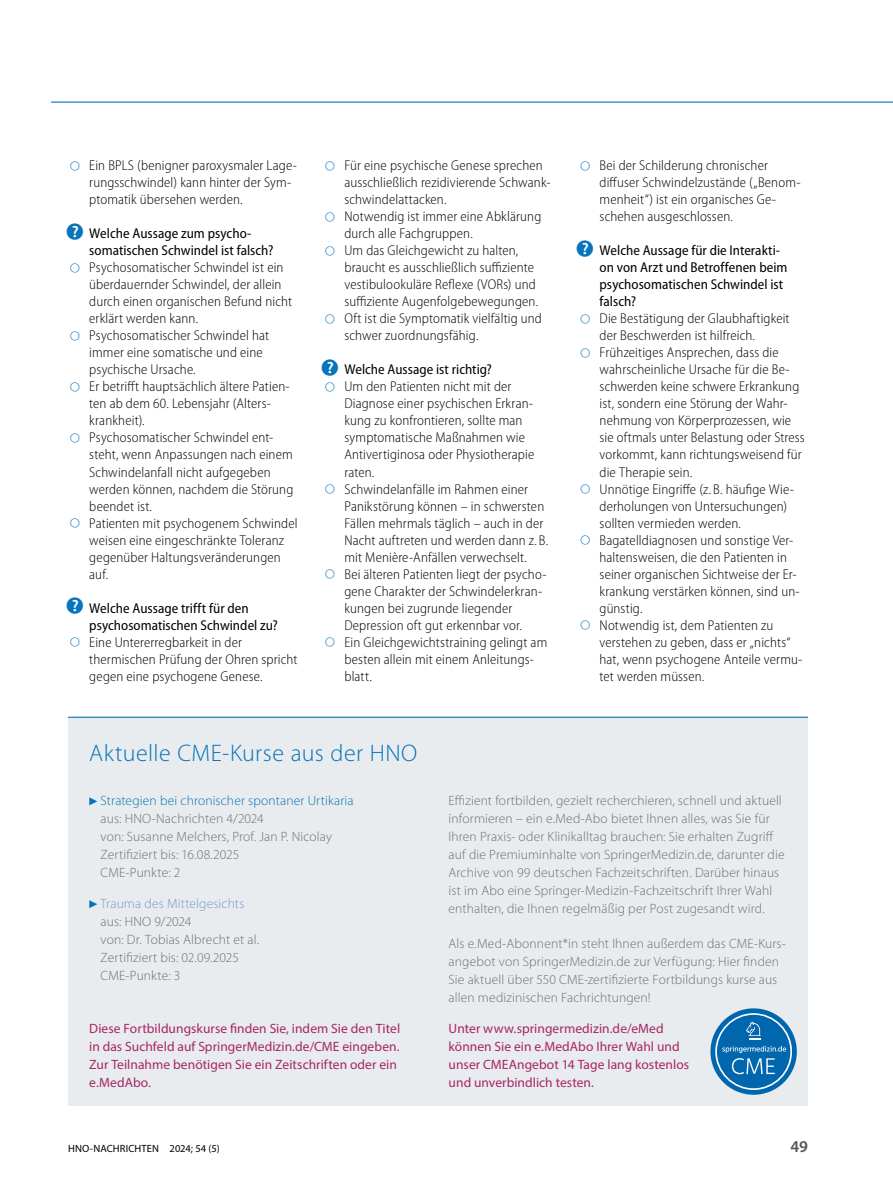
<style>
.page{position:relative;width:893px;height:1187px;background:#fff}
.page>*{position:absolute;margin:0;border:0;box-sizing:border-box;transform-origin:0 0}
.Box_Heading_CME{font:300 24px "Myriad Pro";letter-spacing:.015em;color:#0774bb}
.t1{font:600 16.5px "Myriad Pro";color:#56554f}
.t2{font:300 semi-condensed 14.25px/17px "Myriad Pro";letter-spacing:.01em;color:#000}
.t3{font:semi-condensed 14.25px/17px "Myriad Pro";color:#000}
.Para_Info_2_CME{font:300 13.5px/18px "Myriad Pro";letter-spacing:.01em;color:#6e6e6e}
.SectionHeading_CME{font:300 13.5px/18px "Myriad Pro";letter-spacing:.01em;color:#6e6e6e}
.SectionHeading_CME-2{font:13.5px/18px "Myriad Pro";letter-spacing:.005em;color:#a82565}
.Para_Info_1_CME{font:13.5px/18px "Myriad Pro";letter-spacing:.005em;color:#a82565}
.t4{font:10.5px "Myriad Pro";letter-spacing:.01em;color:#000}
.s1{font-family:"Arial Unicode MS";font-weight:400;font-stretch:normal;font-size:16.2px;color:#0774bb}
.s2{color:#0774bb}
.s3{color:#719ad1}
</style>
<div class="page">
<hr style="left:51px;top:101px;width:842px;height:2px;background:#0774bb">
<div style="left:68px;top:717px;width:740px;height:389px;background:#e9ecee"></div>
<hr style="left:68px;top:716px;width:740px;height:1px;background:#0774bb">
<svg style="left:89px;top:797px;width:8px;height:8px"></svg>
<svg style="left:89px;top:900px;width:8px;height:8px"></svg>
<div style="left:710px;top:1008px;width:87px;height:86px;background:#0067af;border-radius:50%"></div>
<svg style="left:715px;top:1013px;width:77px;height:76px"></svg>
<p class="t2" style="left:89px;top:157px;width:209px;text-indent:-19px"><span class="s1">◯</span> Ein BPLS (benigner paroxysmaler Lage&shy;rungsschwindel) kann hinter der Sym&shy;ptomatik übersehen werden.</p>
<p class="t3" style="left:89px;top:225px;width:186px;text-indent:-21px"><sup>?</sup> Welche Aussage zum psycho&shy;somatischen Schwindel ist falsch?</p>
<p class="t2" style="left:89px;top:259px;width:204px;text-indent:-19px"><span class="s1">◯</span> Psychosomatischer Schwindel ist ein überdauernder Schwindel, der allein durch einen organischen Befund nicht erklärt werden kann.</p>
<p class="t2" style="left:89px;top:327px;width:181px;text-indent:-19px"><span class="s1">◯</span> Psychosomatischer Schwindel hat immer eine somatische und eine psychische Ursache.</p>
<p class="t2" style="left:89px;top:378px;width:202px;text-indent:-19px"><span class="s1">◯</span> Er betrifft hauptsächlich ältere Patien&shy;ten ab dem 60. Lebensjahr (Alters&shy;krankheit).</p>
<p class="t2" style="left:89px;top:429px;width:206px;text-indent:-19px"><span class="s1">◯</span> Psychosomatischer Schwindel ent&shy;steht, wenn Anpassungen nach einem<br>Schwindelanfall nicht aufgegeben werden können, nachdem die Störung beendet ist.</p>
<p class="t2" style="left:89px;top:514px;width:210px;text-indent:-19px"><span class="s1">◯</span> Patienten mit psychogenem Schwindel weisen eine eingeschränkte Toleranz gegenüber Haltungsveränderungen auf.</p>
<p class="t3" style="left:89px;top:599px;width:190px;text-indent:-21px"><sup>?</sup> Welche Aussage trifft für den psychosomatischen Schwindel zu?</p>
<p class="t2" style="left:89px;top:633px;width:210px;text-indent:-19px"><span class="s1">◯</span> Eine Untererregbarkeit in der thermischen Prüfung der Ohren spricht gegen eine psychogene Genese.</p>
<p class="t2" style="left:344px;top:157px;width:208px;text-indent:-19px"><span class="s1">◯</span> Für eine psychische Genese sprechen ausschließlich rezidivierende Schwank&shy;schwindelattacken.</p>
<p class="t2" style="left:344px;top:208px;width:198px;text-indent:-19px"><span class="s1">◯</span> Notwendig ist immer eine Abklärung durch alle Fachgruppen.</p>
<p class="t2" style="left:344px;top:242px;width:195px;text-indent:-19px"><span class="s1">◯</span> Um das Gleichgewicht zu halten, braucht es ausschließlich suffiziente vestibulookuläre Reflexe (VORs) und suffiziente Augenfolgebewegungen.</p>
<p class="t2" style="left:344px;top:310px;width:199px;text-indent:-19px"><span class="s1">◯</span> Oft ist die Symptomatik vielfältig und schwer zuordnungsfähig.</p>
<p class="t3" style="left:323px;top:361px;width:170px"><sup>?</sup> Welche Aussage ist richtig?</p>
<p class="t2" style="left:344px;top:378px;width:191px;text-indent:-19px"><span class="s1">◯</span> Um den Patienten nicht mit der<br>Diagnose einer psychischen Erkran&shy;kung zu konfrontieren, sollte man symptomatische Maßnahmen wie<br>Antivertiginosa oder Physiotherapie raten.</p>
<p class="t2" style="left:344px;top:480px;width:205px;text-indent:-19px"><span class="s1">◯</span> Schwindelanfälle im Rahmen einer Panikstörung können – in schwersten Fällen mehrmals täglich – auch in der Nacht auftreten und werden dann z. B. mit Menière-Anfällen verwechselt.</p>
<p class="t2" style="left:344px;top:565px;width:204px;text-indent:-19px"><span class="s1">◯</span> Bei älteren Patienten liegt der psycho&shy;gene Charakter der Schwindelerkran&shy;kungen bei zugrunde liegender Depression oft gut erkennbar vor.</p>
<p class="t2" style="left:344px;top:633px;width:204px;text-indent:-19px"><span class="s1">◯</span> Ein Gleichgewichtstraining gelingt am besten allein mit einem Anleitungs&shy;blatt.</p>
<p class="Box_Heading_CME" style="left:89px;top:739px;width:329px">Aktuelle CME-Kurse aus der HNO</p>
<p class="t2" style="left:600px;top:157px;width:202px;text-indent:-19px"><span class="s1">◯</span> Bei der Schilderung chronischer diffuser Schwindelzustände („Benom&shy;menheit“) ist ein organisches Ge&shy;schehen ausgeschlossen.</p>
<p class="t3" style="left:600px;top:242px;width:189px;text-indent:-21px"><sup>?</sup> Welche Aussage für die Interakti&shy;on von Arzt und Betroffenen beim psychosomatischen Schwindel ist falsch?</p>
<p class="t2" style="left:600px;top:310px;width:192px;text-indent:-19px"><span class="s1">◯</span> Die Bestätigung der Glaubhaftigkeit der Beschwerden ist hilfreich.</p>
<p class="t2" style="left:600px;top:344px;width:207px;text-indent:-19px"><span class="s1">◯</span> Frühzeitiges Ansprechen, dass die wahrscheinliche Ursache für die Be&shy;schwerden keine schwere Erkrankung ist, sondern eine Störung der Wahr&shy;nehmung von Körperprozessen, wie sie oftmals unter Belastung oder Stress vorkommt, kann richtungsweisend für die Therapie sein.</p>
<p class="t2" style="left:600px;top:480px;width:196px;text-indent:-19px"><span class="s1">◯</span> Unnötige Eingriffe (z. B. häufige Wie&shy;derholungen von Untersuchungen) sollten vermieden werden.</p>
<p class="t2" style="left:600px;top:531px;width:202px;text-indent:-19px"><span class="s1">◯</span> Bagatelldiagnosen und sonstige Ver&shy;haltensweisen, die den Patienten in seiner organischen Sichtweise der Er&shy;krankung verstärken können, sind un&shy;günstig.</p>
<p class="t2" style="left:600px;top:616px;width:204px;text-indent:-19px"><span class="s1">◯</span> Notwendig ist, dem Patienten zu verstehen zu geben, dass er „nichts“ hat, wenn psychogene Anteile vermu&shy;tet werden müssen.</p>
<p class="SectionHeading_CME" style="left:101px;top:792px;width:255px"><span class="s2">Strategien bei chronischer spontaner Urtikaria </span>aus: HNO-Nachrichten 4/2024<br>von: Susanne Melchers, Prof. Jan P. Nicolay Zertifiziert bis: 16.08.2025<br>CME-Punkte: 2</p>
<p class="SectionHeading_CME" style="left:101px;top:894px;width:160px"><span class="s3">Trauma des Mittelgesichts </span>aus: HNO 9/2024<br>von: Dr. Tobias Albrecht et al.<br>Zertifiziert bis: 02.09.2025<br>CME-Punkte: 3</p>
<p class="SectionHeading_CME-2" style="left:89px;top:1019px;width:313px">Diese Fortbildungskurse finden Sie, indem Sie den Titel in das Suchfeld auf SpringerMedizin.de/CME eingeben.<br>Zur Teilnahme benötigen Sie ein Zeitschriften oder ein e.MedAbo.</p>
<p class="Para_Info_2_CME" style="left:449px;top:792px;width:337px">Effizient fortbilden, gezielt recherchieren, schnell und aktuell informieren – ein e.Med-Abo bietet Ihnen alles, was Sie für Ihren Praxis- oder Klinikalltag brauchen: Sie erhalten Zugriff auf die Premiuminhalte von SpringerMedizin.de, darunter die Archive von 99 deutschen Fachzeitschriften. Darüber hinaus ist im Abo eine Springer-Medizin-Fachzeitschrift Ihrer Wahl enthalten, die Ihnen regelmäßig per Post zugesandt wird.</p>
<p class="Para_Info_2_CME" style="left:449px;top:935px;width:339px">Als e.Med-Abonnent*in steht Ihnen außerdem das CME-Kurs&shy;angebot von SpringerMedizin.de zur Verfügung: Hier finden Sie aktuell über 550 CME-zertifizierte Fortbildungs kurse aus allen medizinischen Fachrichtungen!</p>
<p class="Para_Info_1_CME" style="left:449px;top:1019px;width:242px">Unter www.springermedizin.de/eMed können Sie ein e.MedAbo Ihrer Wahl und unser CMEAngebot 14 Tage lang kostenlos und unverbindlich testen.</p>
<p class="t4" style="left:68px;top:1141px;width:153px">HNO-NACHRICHTEN 2024; 54 (5)</p>
<p class="t1" style="left:790px;top:1135px;width:19px">49</p>
</div>
